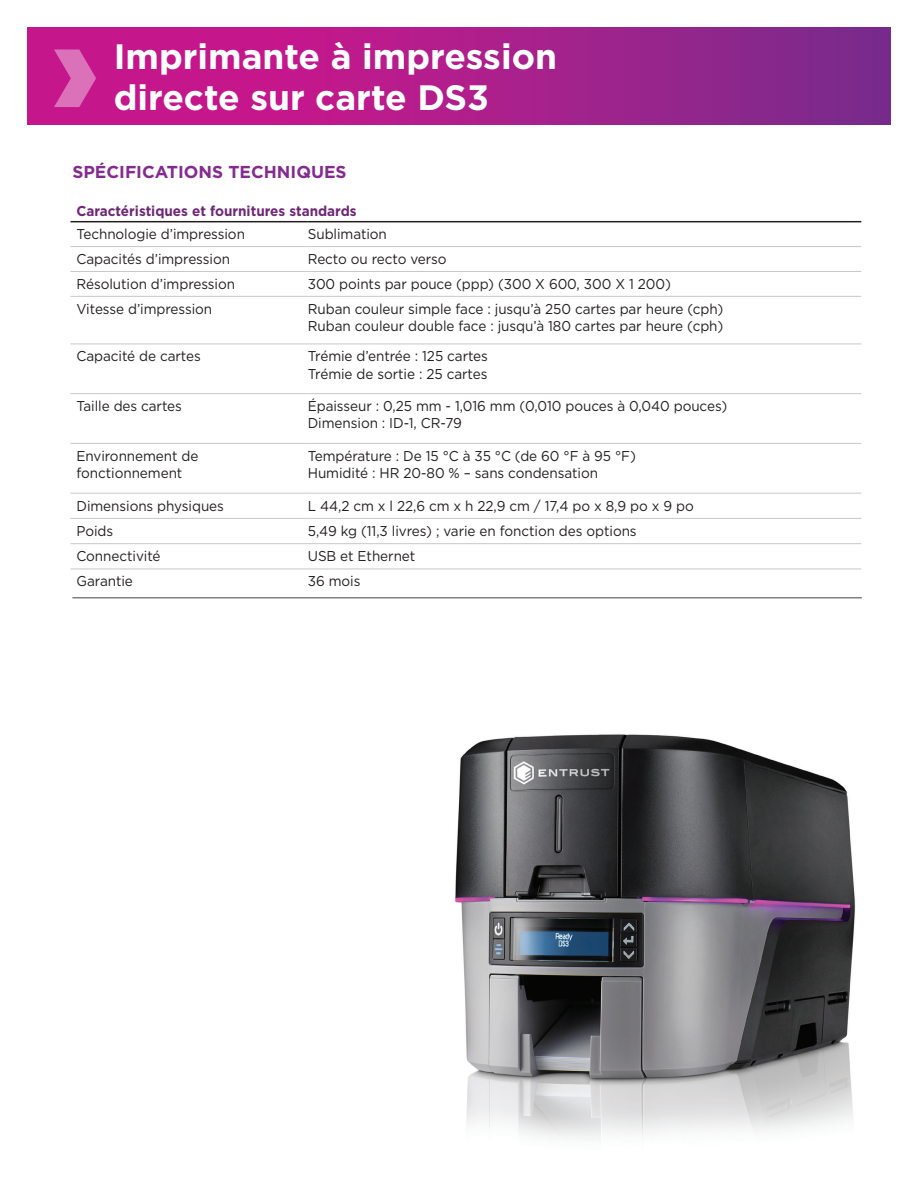
<style>
.page{position:relative;width:918px;height:1188px;background:#fff}
.page>*{position:absolute;margin:0;border:0;box-sizing:border-box;transform-origin:0 0}
.t1{font:700 35.25px/41.2px "Gotham";color:#fff}
.t2{font:700 17.25px "Gotham";color:#852a91}
.t3{font:14.25px/17.2px "Gotham";letter-spacing:-.005em;color:#231f20;scale:.95 1}
.t4{font:700 14.25px "Gotham";color:#6f2777;scale:.95 1}
</style>
<div class="page">
<hr style="left:70px;top:569px;width:238px;height:1px;background:#c7c8ca">
<hr style="left:308px;top:569px;width:553px;height:1px;background:#c7c8ca">
<hr style="left:70px;top:246px;width:238px;height:1px;background:#c7c8ca">
<hr style="left:308px;top:246px;width:553px;height:1px;background:#c7c8ca">
<hr style="left:70px;top:271px;width:238px;height:1px;background:#c7c8ca">
<hr style="left:308px;top:271px;width:553px;height:1px;background:#c7c8ca">
<hr style="left:70px;top:296px;width:238px;height:1px;background:#c7c8ca">
<hr style="left:308px;top:296px;width:553px;height:1px;background:#c7c8ca">
<hr style="left:70px;top:221px;width:238px;height:1px;background:#231f20">
<hr style="left:308px;top:221px;width:553px;height:1px;background:#231f20">
<hr style="left:70px;top:344px;width:238px;height:1px;background:#c7c8ca">
<hr style="left:308px;top:344px;width:553px;height:1px;background:#c7c8ca">
<hr style="left:70px;top:393px;width:238px;height:1px;background:#c7c8ca">
<hr style="left:308px;top:393px;width:553px;height:1px;background:#c7c8ca">
<hr style="left:70px;top:443px;width:238px;height:1px;background:#c7c8ca">
<hr style="left:308px;top:443px;width:553px;height:1px;background:#c7c8ca">
<hr style="left:70px;top:493px;width:238px;height:1px;background:#c7c8ca">
<hr style="left:308px;top:493px;width:553px;height:1px;background:#c7c8ca">
<hr style="left:70px;top:518px;width:238px;height:1px;background:#c7c8ca">
<hr style="left:308px;top:518px;width:553px;height:1px;background:#c7c8ca">
<hr style="left:70px;top:543px;width:238px;height:1px;background:#c7c8ca">
<hr style="left:308px;top:543px;width:553px;height:1px;background:#c7c8ca">
<hr style="left:72px;top:598px;width:790px;height:1px;background:#231f20">
<img style="left:455px;top:734px;width:400px;height:406px">
<svg style="left:27px;top:27px;width:864px;height:98px;background:#a91e8b"></svg>
<svg style="left:54px;top:50px;width:42px;height:57px;background:#d24da7"></svg>
<h1 class="t1" style="left:114px;top:36px;width:445px">Imprimante à impression directe sur carte DS3</h1>
<p class="t2" style="left:72px;top:160px;width:276px">SPÉCIFICATIONS TECHNIQUES</p>
<p class="t4" style="left:76px;top:201px;width:296px">Caractéristiques et fournitures standards</p>
<p class="t3" style="left:76px;top:225px;width:179px">Technologie d’impression</p>
<p class="t3" style="left:308px;top:225px;width:85px">Sublimation</p>
<p class="t3" style="left:76px;top:250px;width:163px">Capacités d’impression</p>
<p class="t3" style="left:308px;top:250px;width:148px">Recto ou recto verso</p>
<p class="t3" style="left:76px;top:275px;width:169px">Résolution d’impression</p>
<p class="t3" style="left:308px;top:275px;width:384px">300 points par pouce (ppp) (300 X 600, 300 X 1 200)</p>
<p class="t3" style="left:76px;top:300px;width:144px">Vitesse d’impression</p>
<p class="t3" style="left:308px;top:300px;width:439px">Ruban couleur simple face : jusqu’à 250 cartes par heure (cph)<br>Ruban couleur double face : jusqu’à 180 cartes par heure (cph)</p>
<p class="t3" style="left:76px;top:347px;width:132px">Capacité de cartes</p>
<p class="t3" style="left:308px;top:347px;width:191px">Trémie d’entrée : 125 cartes<br>Trémie de sortie : 25 cartes</p>
<p class="t3" style="left:76px;top:397px;width:112px">Taille des cartes</p>
<p class="t3" style="left:308px;top:397px;width:443px">Épaisseur : 0,25 mm - 1,016 mm (0,010 pouces à 0,040 pouces)<br>Dimension : ID-1, CR-79</p>
<p class="t3" style="left:76px;top:447px;width:130px">Environnement de fonctionnement</p>
<p class="t3" style="left:308px;top:447px;width:347px">Température : De 15 °C à 35 °C (de 60 °F à 95 °F)<br>Humidité : HR 20-80 % – sans condensation</p>
<p class="t3" style="left:76px;top:497px;width:157px">Dimensions physiques</p>
<p class="t3" style="left:308px;top:497px;width:408px">L 44,2 cm x l 22,6 cm x h 22,9 cm / 17,4 po x 8,9 po x 9 po</p>
<p class="t3" style="left:76px;top:522px;width:40px">Poids</p>
<p class="t3" style="left:308px;top:522px;width:348px">5,49 kg (11,3 livres) ; varie en fonction des options</p>
<p class="t3" style="left:76px;top:547px;width:90px">Connectivité</p>
<p class="t3" style="left:308px;top:547px;width:115px">USB et Ethernet</p>
<p class="t3" style="left:76px;top:572px;width:61px">Garantie</p>
<p class="t3" style="left:308px;top:572px;width:57px">36 mois</p>
</div>
